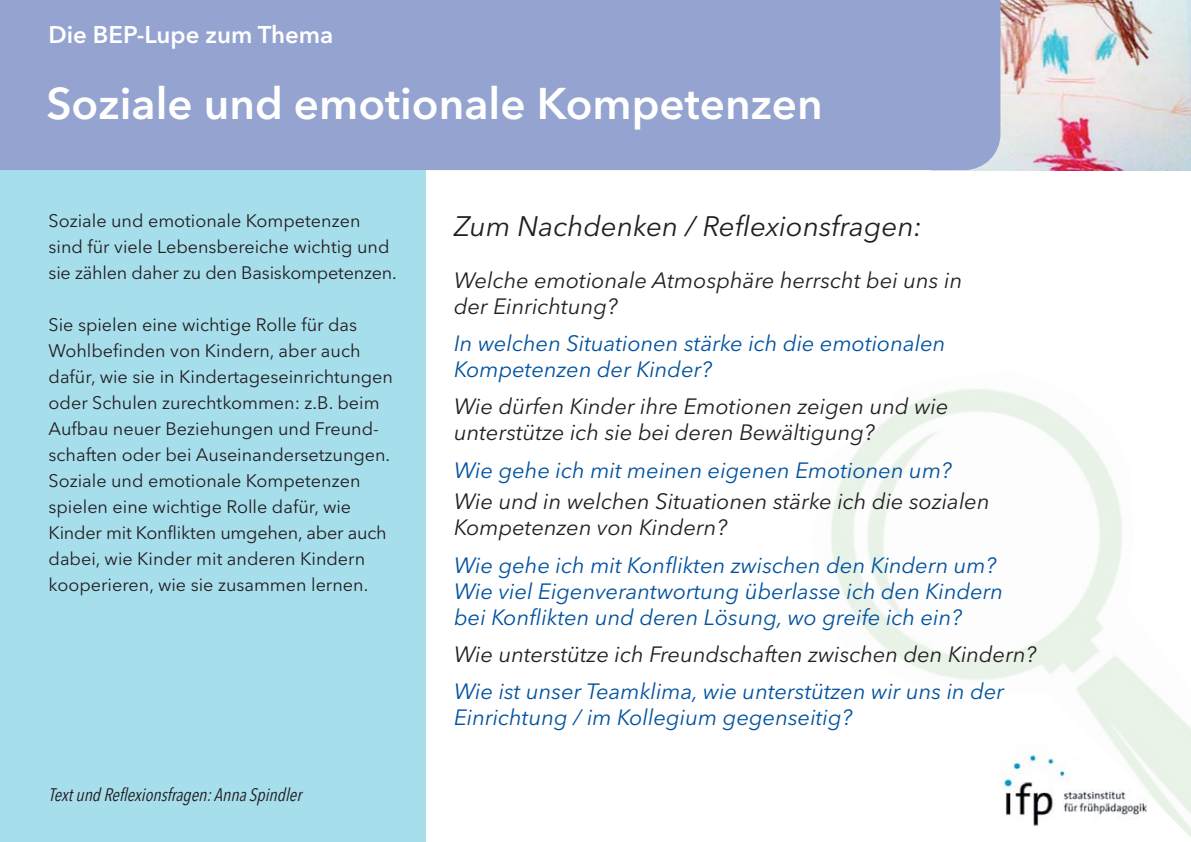
<style>
.page{position:relative;width:1191px;height:842px;background:#fff}
.page>*{position:absolute;margin:0;border:0;box-sizing:border-box;transform-origin:0 0}
.t1{font:600 44px "Avenir Next LT Pro";color:#fff}
.t2{font:italic 28px "Avenir Next LT Pro";color:#231f20}
.t3{font:600 24px "Avenir Next LT Pro";color:#fff}
.t4{font:italic 22px/26px "Avenir Next LT Pro";color:#00529f}
.t5{font:italic 22px/26px "Avenir Next LT Pro";color:#231f20}
.t6{font:18px/26px "Avenir Next LT Pro";color:#231f20}
.t7{font:italic condensed 18px "Avenir Next LT Pro";color:#231f20}
</style>
<div class="page">
<img style="left:1000px;top:0;width:191px;height:170px">
<div style="left:0;top:170px;width:426px;height:672px;background:#a7deec"></div>
<div style="left:0;top:0;width:1000px;height:170px;background:#94a3d0"></div>
<img style="left:831px;top:389px;width:360px;height:448px">
<h3 class="t3" style="left:48px;top:25px;width:286px">Die BEP-Lupe zum Thema</h3>
<h1 class="t1" style="left:46px;top:86px;width:778px">Soziale und emotionale Kompetenzen</h1>
<p class="t6" style="left:49px;top:209px;width:350px">Soziale und emotionale Kompetenzen sind für viele Lebensbereiche wichtig und sie zählen daher zu den Basiskompetenzen.</p>
<p class="t6" style="left:49px;top:313px;width:346px">Sie spielen eine wichtige Rolle für das Wohlbefinden von Kindern, aber auch dafür, wie sie in Kindertageseinrichtungen oder Schulen zurechtkommen: z.B. beim Aufbau neuer Beziehungen und Freund&shy;schaften oder bei Auseinandersetzungen.<br>Soziale und emotionale Kompetenzen spielen eine wichtige Rolle dafür, wie Kinder mit Konflikten umgehen, aber auch dabei, wie Kinder mit anderen Kindern kooperieren, wie sie zusammen lernen.</p>
<p class="t7" style="left:49px;top:787px;width:258px">Textund Reflexionsfragen:AnnaSpindler</p>
<h2 class="t2" style="left:454px;top:214px;width:469px">Zum Nachdenken / Reflexionsfragen:</h2>
<p class="t5" style="left:454px;top:269px;width:510px">Welche emotionale Atmosphäre herrscht bei uns in der Einrichtung?</p>
<p class="t4" style="left:454px;top:332px;width:493px">In welchen Situationen stärke ich die emotionalen<br>Kompetenzen der Kinder?</p>
<p class="t5" style="left:454px;top:396px;width:496px">Wie dürfen Kinder ihre Emotionen zeigen und wie unterstütze ich sie bei deren Bewältigung?</p>
<p class="t4" style="left:454px;top:459px;width:499px">Wie gehe ich mit meinen eigenen Emotionen um?</p>
<p class="t5" style="left:454px;top:491px;width:537px">Wie und in welchen Situationen stärke ich die sozialen<br>Kompetenzen von Kindern?</p>
<p class="t4" style="left:454px;top:554px;width:550px">Wie gehe ich mit Konflikten zwischen den Kindern um?<br>Wie viel Eigenverantwortung überlasse ich den Kindern bei Konflikten und deren Lösung, wo greife ich ein?</p>
<p class="t5" style="left:454px;top:643px;width:584px">Wie unterstütze ich Freundschaften zwischen den Kindern?</p>
<p class="t4" style="left:454px;top:681px;width:551px">Wie ist unser Teamklima, wie unterstützen wir uns in der<br>Einrichtung / im Kollegium gegenseitig?</p>
</div>
